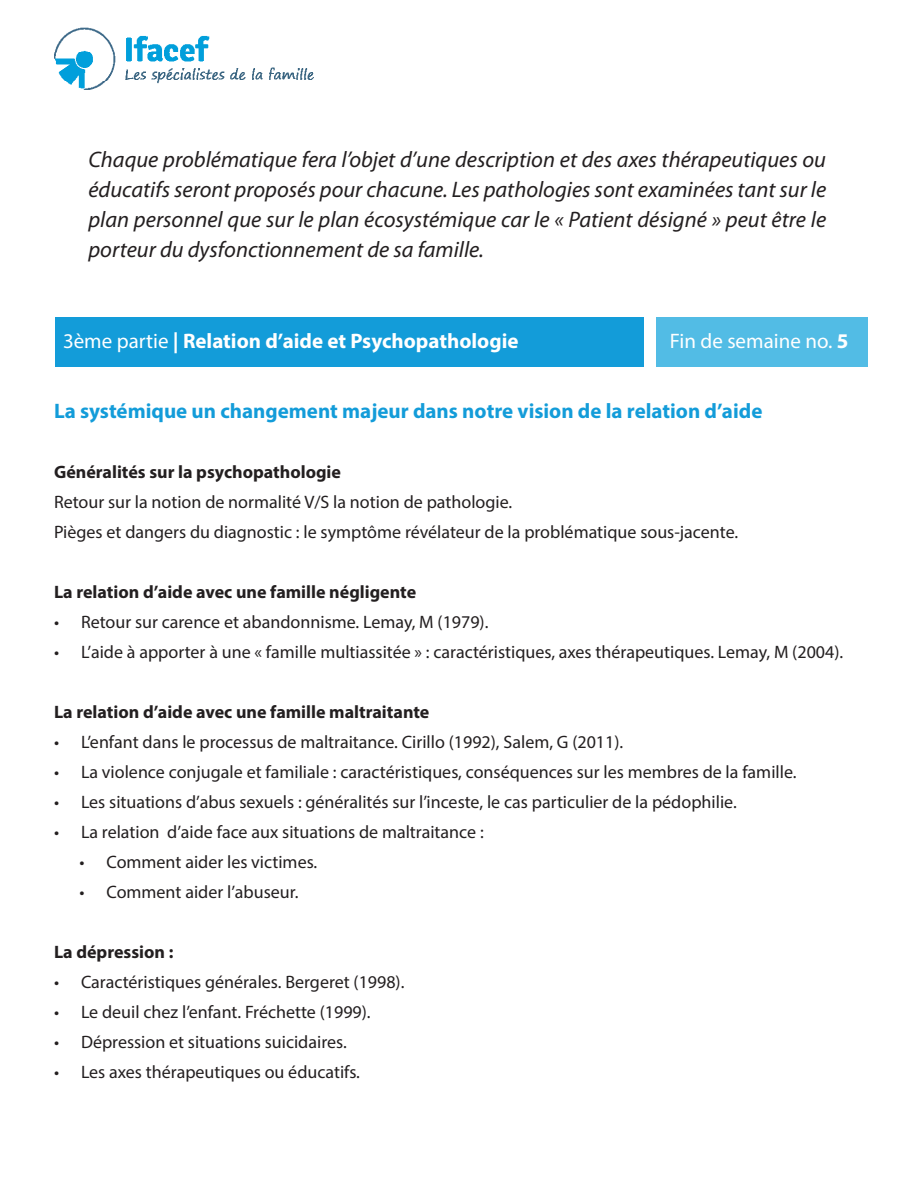
<style>
.page{position:relative;width:918px;height:1188px;background:#fff}
.page>*{position:absolute;margin:0;border:0;box-sizing:border-box;transform-origin:0 0}
.t1{font:italic 22.5px/30px "Myriad Pro";color:#231f20;text-align:justify}
.t2{font:700 21px "Myriad Pro";color:#139cd9}
.t3{font:700 21px "Myriad Pro";color:#fff}
.t4{font:21px "Myriad Pro";color:#fff}
.t5{font:18px "Myriad Pro";color:#231f20}
.t6{font:700 18px "Myriad Pro";color:#231f20}
.s1{font-weight:400}
.s2{font-weight:700}
</style>
<div class="page">
<img style="left:54px;top:27px;width:260px;height:62px">
<div style="left:55px;top:317px;width:589px;height:49px;background:#139cd9"></div>
<div style="left:656px;top:317px;width:212px;height:49px;background:#52bce5"></div>
<p class="t1" style="left:88px;top:144px;width:739px">Chaque problématique fera l’objet d’une description et des axes thérapeutiques ou éducatifs seront proposés pour chacune. Les pathologies sont examinées tant sur le plan personnel que sur le plan écosystémique car le « Patient désigné » peut être le porteur du dysfonctionnement de sa famille.</p>
<p class="t3" style="left:63px;top:328px;width:457px"><span class="s1">3ème partie</span> | Relation d’aide et Psychopathologie</p>
<p class="t4" style="left:670px;top:328px;width:180px">Fin de semaine no. <span class="s2">5</span></p>
<p class="t2" style="left:54px;top:397px;width:710px">La systémique un changement majeur dans notre vision de la relation d’aide</p>
<p class="t6" style="left:54px;top:460px;width:289px">Généralités sur la psychopathologie</p>
<p class="t5" style="left:54px;top:491px;width:460px">Retour sur la notion de normalité V/S la notion de pathologie.</p>
<p class="t5" style="left:54px;top:521px;width:686px">Pièges et dangers du diagnostic : le symptôme révélateur de la problématique sous-jacente.</p>
<p class="t6" style="left:54px;top:580px;width:364px">La relation d’aide avec une famille négligente</p>
<p class="t5" style="left:54px;top:611px;width:436px">• Retour sur carence et abandonnisme. Lemay, M (1979).</p>
<p class="t5" style="left:54px;top:641px;width:791px">• L’aide à apporter à une « famille multiassitée » : caractéristiques, axes thérapeutiques. Lemay, M (2004).</p>
<p class="t6" style="left:54px;top:700px;width:377px">La relation d’aide avec une famille maltraitante</p>
<p class="t5" style="left:54px;top:731px;width:571px">• L’enfant dans le processus de maltraitance. Cirillo (1992), Salem, G (2011).</p>
<p class="t5" style="left:54px;top:761px;width:744px">• La violence conjugale et familiale : caractéristiques, conséquences sur les membres de la famille.</p>
<p class="t5" style="left:54px;top:791px;width:684px">• Les situations d’abus sexuels : généralités sur l’inceste, le cas particulier de la pédophilie.</p>
<p class="t5" style="left:54px;top:821px;width:431px">• La relation d’aide face aux situations de maltraitance :</p>
<p class="t5" style="left:80px;top:851px;width:239px">• Comment aider les victimes.</p>
<p class="t5" style="left:80px;top:881px;width:220px">• Comment aider l’abuseur.</p>
<p class="t6" style="left:54px;top:940px;width:121px">La dépression :</p>
<p class="t5" style="left:54px;top:971px;width:352px">• Caractéristiques générales. Bergeret (1998).</p>
<p class="t5" style="left:54px;top:1001px;width:318px">• Le deuil chez l’enfant. Fréchette (1999).</p>
<p class="t5" style="left:54px;top:1031px;width:294px">• Dépression et situations suicidaires.</p>
<p class="t5" style="left:54px;top:1061px;width:307px">• Les axes thérapeutiques ou éducatifs.</p>
</div>
